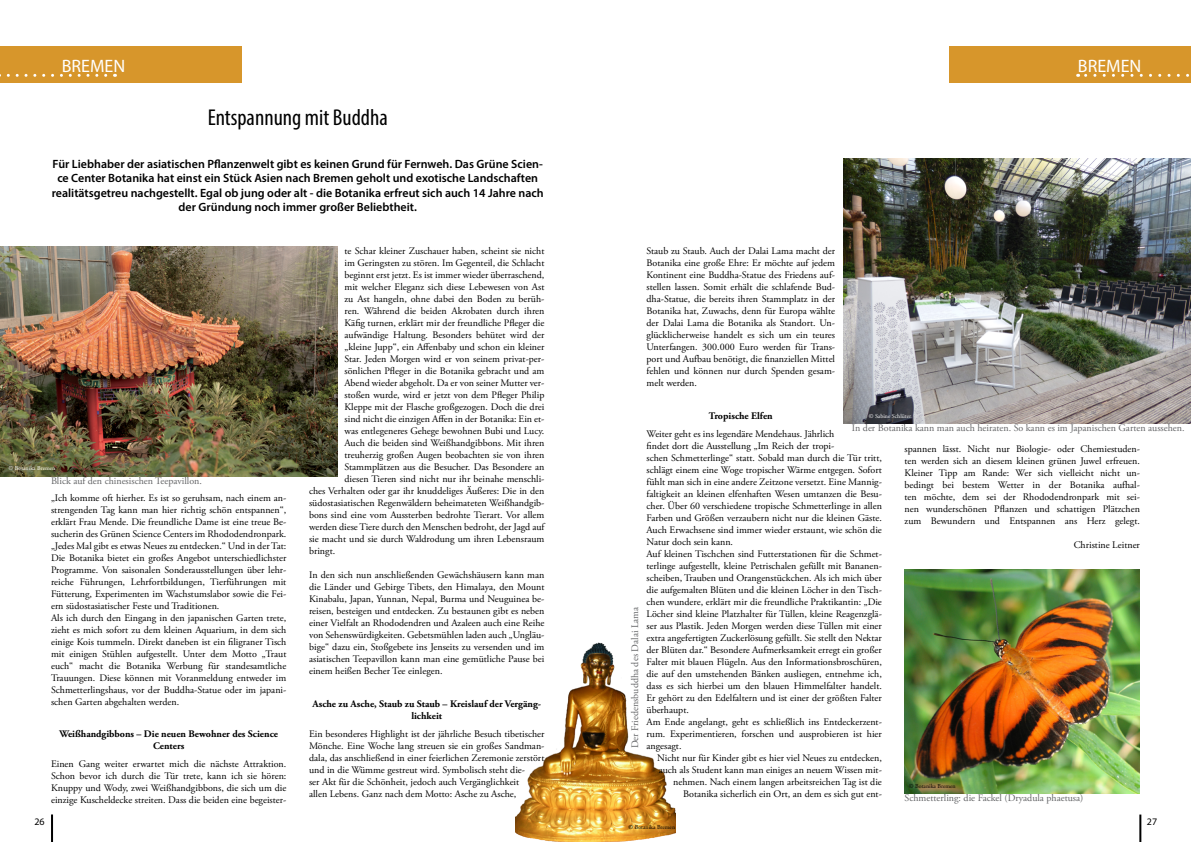
<style>
.page{position:relative;width:1191px;height:842px;background:#fff}
.page>*{position:absolute;margin:0;border:0;box-sizing:border-box;transform-origin:0 0}
.t1{font:condensed 23px "Myriad Pro";color:#000}
.t2{font:18px "Myriad Pro";color:#fff}
.t3{font:600 12px/14.4px "Myriad Pro";color:#000;text-align:center}
.t4{font:10px/12px "Adobe Garamond Pro";color:#000;text-align:justify}
.t5{font:10px "Adobe Garamond Pro";color:#636466}
.t6{font:700 10px/12px "Adobe Garamond Pro";color:#000;text-align:center}
.t7{font:10px "Myriad Pro";color:#000}
.t8{font:6px "Adobe Garamond Pro";color:#000}
.t9{font:6px "Adobe Garamond Pro";color:#fff}
</style>
<div class="page">
<hr style="left:51px;top:814px;width:2px;height:28px;background:#000">
<hr style="left:1139px;top:814px;width:2px;height:28px;background:#000">
<div style="left:0;top:46px;width:241px;height:36px;background:#d7962b"></div>
<svg style="left:0;top:74px;width:106px;height:3px"></svg>
<div style="left:949px;top:46px;width:242px;height:36px;background:#d7962b"></div>
<svg style="left:1077px;top:74px;width:112px;height:3px"></svg>
<img style="left:516px;top:642px;width:159px;height:200px">
<img style="left:843px;top:159px;width:348px;height:265px">
<img style="left:0;top:247px;width:337px;height:230px">
<img style="left:904px;top:570px;width:236px;height:223px">
<h2 class="t2" style="left:62px;top:55px;width:65px">BREMEN</h2>
<h2 class="t2" style="left:1078px;top:55px;width:65px">BREMEN</h2>
<h1 class="t1" style="left:208px;top:103px;width:181px">Entspannung mit Buddha</h1>
<p class="t3" style="left:52px;top:156px;width:493px">Für Liebhaber der asiatischen Pflanzenwelt gibt es keinen Grund für Fernweh. Das Grüne Scien&shy;ce Center Botanika hat einst ein Stück Asien nach Bremen geholt und exotische Landschaften realitätsgetreu nachgestellt. Egal ob jung oder alt - die Botanika erfreut sich auch 14 Jahre nach der Gründung noch immer großer Beliebtheit.</p>
<p class="t9" style="left:9px;top:465px;width:48px">© Botanika Bremen</p>
<p class="t5" style="left:51px;top:475px;width:152px">Blick auf den chinesischen Teepavillon.</p>
<p class="t4" style="left:51px;top:492px;width:237px;text-align:left">„Ich komme oft hierher. Es ist so geruhsam, nach einem an&shy;strengenden Tag kann man hier richtig schön entspannen“, erklärt Frau Mende. Die freundliche Dame ist eine treue Be&shy;sucherin des Grünen Science Centers im Rhododendronpark. „Jedes Mal gibt es etwas Neues zu entdecken.“ Und in der Tat:<br>Die Botanika bietet ein großes Angebot unterschiedlichster Programme. Von saisonalen Sonderausstellungen über lehr&shy;reiche Führungen, Lehrfortbildungen, Tierführungen mit Fütterung, Experimenten im Wachstumslabor sowie die Fei&shy;ern südostasiatischer Feste und Traditionen.<br>Als ich durch den Eingang in den japanischen Garten trete, zieht es mich sofort zu dem kleinen Aquarium, in dem sich einige Kois tummeln. Direkt daneben ist ein filigraner Tisch mit einigen Stühlen aufgestellt. Unter dem Motto „Traut euch“ macht die Botanika Werbung für standesamtliche Trauungen. Diese können mit Voranmeldung entweder im Schmetterlingshaus, vor der Buddha-Statue oder im japani&shy;schen Garten abgehalten werden.</p>
<p class="t6" style="left:59px;top:728px;width:220px">Weißhandgibbons – Die neuen Bewohner des Science<br>Centers</p>
<p class="t4" style="left:51px;top:758px;width:237px">Einen Gang weiter erwartet mich die nächste Attraktion.<br>Schon bevor ich durch die Tür trete, kann ich sie hören:<br>Knuppy und Wody, zwei Weißhandgibbons, die sich um die einzige Kuscheldecke streiten. Dass die beiden eine begeister-</p>
<p class="t4" style="left:344px;top:246px;width:201px">te Schar kleiner Zuschauer haben, scheint sie nicht</p>
<p class="t4" style="left:344px;top:258px;width:201px">im Geringsten zu stören. Im Gegenteil, die Schlacht</p>
<p class="t4" style="left:344px;top:270px;width:201px">beginnt erst jetzt. Es ist immer wieder überraschend,</p>
<p class="t4" style="left:344px;top:282px;width:201px">mit welcher Eleganz sich diese Lebewesen von Ast</p>
<p class="t4" style="left:344px;top:294px;width:201px">zu Ast hangeln, ohne dabei den Boden zu berüh-</p>
<p class="t4" style="left:344px;top:306px;width:201px">ren. Während die beiden Akrobaten durch ihren</p>
<p class="t4" style="left:344px;top:318px;width:201px">Käfig turnen, erklärt mir der freundliche Pfleger die</p>
<p class="t4" style="left:344px;top:330px;width:201px">aufwändige Haltung. Besonders behütet wird der</p>
<p class="t4" style="left:344px;top:342px;width:201px">„kleine Jupp“, ein Affenbaby und schon ein kleiner</p>
<p class="t4" style="left:344px;top:354px;width:201px">Star. Jeden Morgen wird er von seinem privat-per-</p>
<p class="t4" style="left:344px;top:366px;width:201px">sönlichen Pfleger in die Botanika gebracht und am</p>
<p class="t4" style="left:344px;top:378px;width:201px">Abend wieder abgeholt. Da er von seiner Mutter ver-</p>
<p class="t4" style="left:344px;top:390px;width:201px">stoßen wurde, wird er jetzt von dem Pfleger Philip</p>
<p class="t4" style="left:344px;top:402px;width:201px">Kleppe mit der Flasche großgezogen. Doch die drei</p>
<p class="t4" style="left:344px;top:414px;width:201px">sind nicht die einzigen Affen in der Botanika: Ein et-</p>
<p class="t4" style="left:344px;top:426px;width:201px">was entlegeneres Gehege bewohnen Bubi und Lucy.</p>
<p class="t4" style="left:344px;top:438px;width:201px">Auch die beiden sind Weißhandgibbons. Mit ihren</p>
<p class="t4" style="left:344px;top:450px;width:201px">treuherzig großen Augen beobachten sie von ihren</p>
<p class="t4" style="left:344px;top:462px;width:201px">Stammplätzen aus die Besucher. Das Besondere an</p>
<p class="t4" style="left:344px;top:474px;width:201px">diesen Tieren sind nicht nur ihr beinahe menschli-</p>
<p class="t4" style="left:309px;top:486px;width:237px">ches Verhalten oder gar ihr knuddeliges Äußeres: Die in den</p>
<p class="t4" style="left:309px;top:498px;width:237px">südostasiatischen Regenwäldern beheimateten Weißhandgib-</p>
<p class="t4" style="left:309px;top:510px;width:237px">bons sind eine vom Aussterben bedrohte Tierart. Vor allem</p>
<p class="t4" style="left:309px;top:522px;width:237px">werden diese Tiere durch den Menschen bedroht, der Jagd auf</p>
<p class="t4" style="left:309px;top:534px;width:237px">sie macht und sie durch Waldrodung um ihren Lebensraum</p>
<p class="t4" style="left:309px;top:546px;width:28px">bringt.</p>
<p class="t4" style="left:309px;top:570px;width:237px">In den sich nun anschließenden Gewächshäusern kann man die Länder und Gebirge Tibets, den Himalaya, den Mount Kinabalu, Japan, Yunnan, Nepal, Burma und Neuguinea be&shy;reisen, besteigen und entdecken. Zu bestaunen gibt es neben einer Vielfalt an Rhododendren und Azaleen auch eine Reihe von Sehenswürdigkeiten. Gebetsmühlen laden auch „Ungläu&shy;bige“ dazu ein, Stoßgebete ins Jenseits zu versenden und im asiatischen Teepavillon kann man eine gemütliche Pause bei einem heißen Becher Tee einlegen.</p>
<p class="t6" style="left:312px;top:698px;width:230px">Asche zu Asche, Staub zu Staub – Kreislauf der Vergäng&shy;lichkeit</p>
<p class="t4" style="left:309px;top:728px;width:237px;text-align:left">Ein besonderes Highlight ist der jährliche Besuch tibetischer Mönche. Eine Woche lang streuen sie ein großes Sandman&shy;dala, das anschließend in einer feierlichen Zeremonie zerstört und in die Wümme gestreut wird. Symbolisch steht die-<br>ser Akt für die Schönheit, jedoch auch Vergänglichkeit<br>allen Lebens. Ganz nach dem Motto: Asche zu Asche,</p>
<p class="t4" style="left:646px;top:246px;width:190px">Staub zu Staub. Auch der Dalai Lama macht der Botanika eine große Ehre: Er möchte auf jedem Kontinent eine Buddha-Statue des Friedens auf&shy;stellen lassen. Somit erhält die schlafende Bud&shy;dha-Statue, die bereits ihren Stammplatz in der Botanika hat, Zuwachs, denn für Europa wählte der Dalai Lama die Botanika als Standort. Un&shy;glücklicherweise handelt es sich um ein teures Unterfangen. 300.000 Euro werden für Trans&shy;port und Aufbau benötigt, die finanziellen Mittel fehlen und können nur durch Spenden gesam&shy;melt werden.</p>
<p class="t6" style="left:709px;top:410px;width:65px">Tropische Elfen</p>
<p class="t4" style="left:646px;top:428px;width:237px;text-align:left">Weiter geht es ins legendäre Mendehaus. Jährlich<br>findet dort die Ausstellung „Im Reich der tropi-<br>schen Schmetterlinge“ statt. Sobald man durch die Tür tritt, schlägt einem eine Woge tropischer Wärme entgegen. Sofort fühlt man sich in eine andere Zeitzone versetzt. Eine Mannig&shy;faltigkeit an kleinen elfenhaften Wesen umtanzen die Besu&shy;cher. Über 60 verschiedene tropische Schmetterlinge in allen Farben und Größen verzaubern nicht nur die kleinen Gäste.<br>Auch Erwachsene sind immer wieder erstaunt, wie schön die Natur doch sein kann.<br>Auf kleinen Tischchen sind Futterstationen für die Schmet&shy;terlinge aufgestellt, kleine Petrischalen gefüllt mit Bananen&shy;scheiben, Trauben und Orangenstückchen. Als ich mich über die aufgemalten Blüten und die kleinen Löcher in den Tisch&shy;chen wundere, erklärt mir die freundliche Praktikantin: „Die Löcher sind kleine Platzhalter für Tüllen, kleine Reagenzglä&shy;ser aus Plastik. Jeden Morgen werden diese Tüllen mit einer extra angefertigten Zuckerlösung gefüllt. Sie stellt den Nektar der Blüten dar.“ Besondere Aufmerksamkeit erregt ein großer Falter mit blauen Flügeln. Aus den Informationsbroschüren, die auf den umstehenden Bänken ausliegen, entnehme ich, dass es sich hierbei um den blauen Himmelfalter handelt.<br>Er gehört zu den Edelfaltern und ist einer der größten Falter überhaupt.<br>Am Ende angelangt, geht es schließlich ins Entdeckerzent&shy;rum. Experimentieren, forschen und ausprobieren ist hier angesagt.</p>
<p class="t4" style="left:657px;top:752px;width:226px;text-align:right">Nicht nur für Kinder gibt es hier viel Neues zu entdecken, auch als Student kann man einiges an neuem Wissen mit&shy;nehmen. Nach einem langen arbeitsreichen Tag ist die Botanika sicherlich ein Ort, an dem es sich gut ent-</p>
<p class="t9" style="left:868px;top:413px;width:44px">© Sabine Schlüter</p>
<p class="t5" style="left:852px;top:422px;width:334px">In der Botanika kann man auch heiraten. So kann es im Japanischen Garten aussehen.</p>
<p class="t4" style="left:904px;top:443px;width:237px">spannen lässt. Nicht nur Biologie- oder Chemiestuden&shy;ten werden sich an diesem kleinen grünen Juwel erfreuen.<br>Kleiner Tipp am Rande: Wer sich vielleicht nicht un&shy;bedingt bei bestem Wetter in der Botanika aufhal&shy;ten möchte, dem sei der Rhododendronpark mit sei&shy;nen wunderschönen Pflanzen und schattigen Plätzchen zum Bewundern und Entspannen ans Herz gelegt.</p>
<p class="t4" style="left:1073px;top:539px;width:68px">Christine Leitner</p>
<p class="t5" style="left:629px;top:748px;width:143px;rotate:-90deg">Der Friedensbuddha des Dalai Lama</p>
<p class="t8" style="left:909px;top:783px;width:48px">© Botanika Bremen</p>
<p class="t5" style="left:904px;top:792px;width:180px">Schmetterling: die Fackel (Dryadula phaetusa)</p>
<p class="t7" style="left:34px;top:816px;width:12px">26</p>
<p class="t7" style="left:1146px;top:815px;width:12px">27</p>
<p class="t8" style="left:628px;top:824px;width:48px">© Botanika Bremen</p>
</div>
